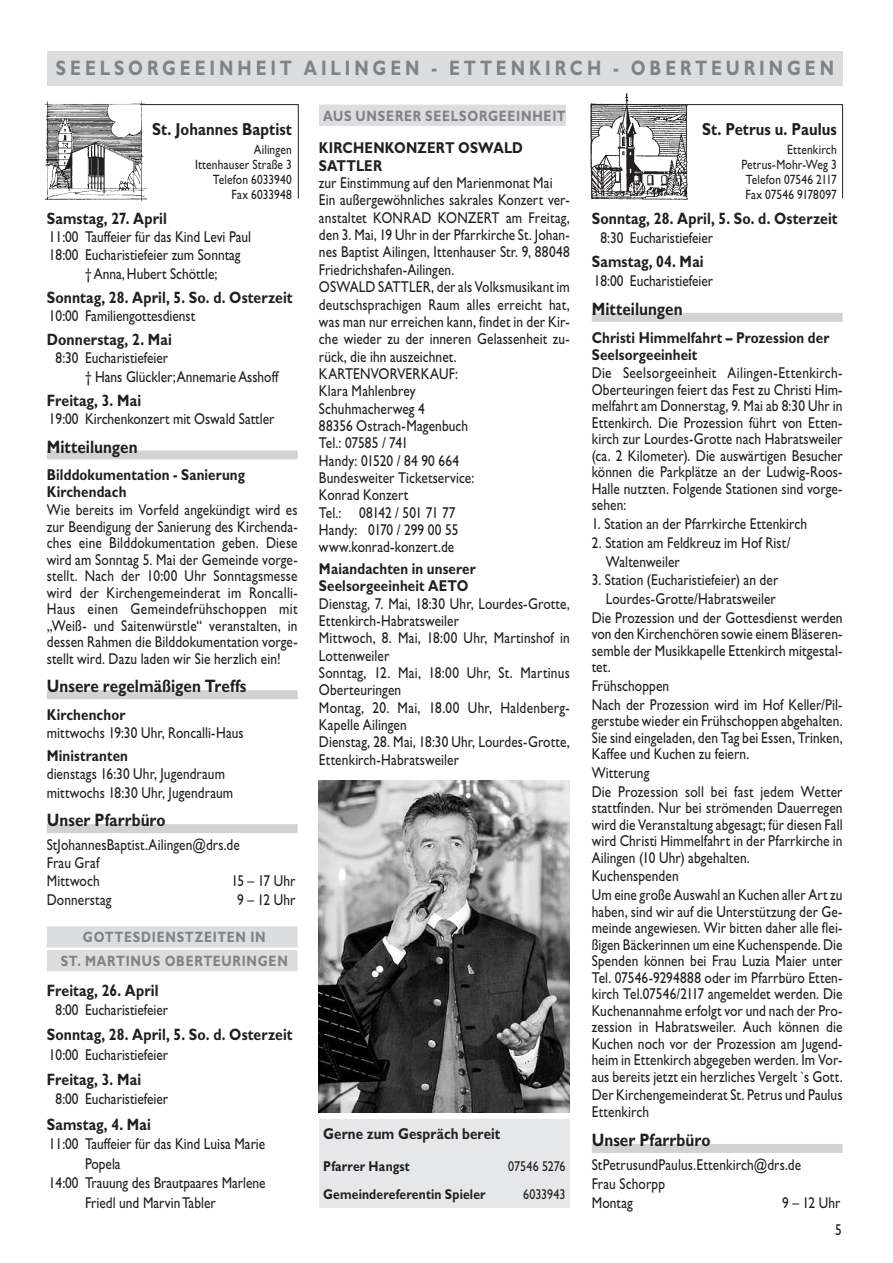
<style>
.page{position:relative;width:893px;height:1263px;background:#fff}
.page>*{position:absolute;margin:0;border:0;box-sizing:border-box;transform-origin:0 0}
.t1{font:700 21px "Gill Sans Std";letter-spacing:.23em;color:#808285;scale:.81 1}
.t2{font:700 18px "Gill Sans Std";letter-spacing:.005em;color:#231f20;scale:.85 1}
.t3{font:700 17.4px "Gill Sans Std";letter-spacing:.005em;color:#231f20;scale:.85 1}
.t4{font:700 16.5px "Gill Sans Std";letter-spacing:.01em;color:#231f20;scale:.85 1}
.t5{font:15.75px/16.5px "Gill Sans Std";letter-spacing:.005em;color:#231f20;scale:.85 1}
.t6{font:700 15.75px/16.5px "Gill Sans Std";letter-spacing:.01em;color:#231f20;scale:.85 1}
.t7{font:700 15px/23.7px "Gill Sans Std";letter-spacing:.06em;color:#808285;text-align:center;scale:.83 1}
.t8{font:700 14.25px "Gill Sans Std";letter-spacing:.015em;color:#231f20;scale:.85 1}
.t9{font:14.25px "Gill Sans Std";letter-spacing:-.005em;color:#231f20;scale:.85 1}
.t10{font:13.5px/15px "Gill Sans Std";letter-spacing:.015em;color:#231f20;text-align:right;scale:.85 1}
</style>
<div class="page">
<div style="left:47px;top:51px;width:796px;height:34px;background:#dcdddf"></div>
<div style="left:47px;top:450px;width:251px;height:9px;background:#d1d2d4"></div>
<div style="left:47px;top:690px;width:251px;height:9px;background:#d1d2d4"></div>
<div style="left:47px;top:824px;width:251px;height:9px;background:#d1d2d4"></div>
<hr style="left:592px;top:104px;width:251px;height:1px;background:#231f20">
<hr style="left:842px;top:104px;width:1px;height:94px;background:#231f20">
<img style="left:591px;top:93px;width:96px;height:107px">
<div style="left:592px;top:313px;width:251px;height:9px;background:#d1d2d4"></div>
<div style="left:592px;top:1144px;width:251px;height:9px;background:#d1d2d4"></div>
<div style="left:47px;top:926px;width:251px;height:21px;background:#dcdddf"></div>
<div style="left:47px;top:950px;width:251px;height:21px;background:#dcdddf"></div>
<hr style="left:298px;top:104px;width:1px;height:95px;background:#231f20">
<hr style="left:140px;top:104px;width:158px;height:1px;background:#231f20">
<img style="left:45px;top:101px;width:101px;height:100px">
<div style="left:319px;top:105px;width:247px;height:21px;background:#dcdddf"></div>
<div style="left:319px;top:1119px;width:251px;height:88px;background:#e6e7e9"></div>
<img style="left:319px;top:780px;width:251px;height:332px">
<h1 class="t1" style="left:56px;top:56px;width:962px">SEELSORGEEINHEIT AILINGEN - ETTENKIRCH - OBERTEURINGEN</h1>
<p class="t3" style="left:152px;top:119px;width:166px">St. Johannes Baptist</p>
<p class="t10" style="left:195px;top:142px;width:116px">Ailingen<br>Ittenhauser Straße 3<br>Telefon 6033940<br>Fax 6033948</p>
<p class="t4" style="left:47px;top:209px;width:143px">Samstag, 27. April</p>
<p class="t5" style="left:49px;top:229px;width:239px">11:00 Tauffeier für das Kind Levi Paul</p>
<p class="t5" style="left:49px;top:247px;width:227px">18:00 Eucharistiefeier zum Sonntag</p>
<p class="t5" style="left:85px;top:265px;width:157px">† Anna, Hubert Schöttle;</p>
<p class="t4" style="left:47px;top:287px;width:291px">Sonntag, 28. April, 5. So. d. Osterzeit</p>
<p class="t5" style="left:49px;top:307px;width:174px">10:00 Familiengottesdienst</p>
<p class="t4" style="left:47px;top:330px;width:149px">Donnerstag, 2. Mai</p>
<p class="t5" style="left:85px;top:349px;width:229px;line-height:18.3px;text-indent:-29px">8:30 Eucharistiefeier<br>† Hans Glückler; Annemarie Asshoff</p>
<p class="t4" style="left:47px;top:390px;width:113px">Freitag, 3. Mai</p>
<p class="t5" style="left:49px;top:410px;width:267px">19:00 Kirchenkonzert mit Oswald Sattler</p>
<p class="t2" style="left:47px;top:436px;width:108px">Mitteilungen</p>
<p class="t6" style="left:47px;top:467px;width:235px">Bilddokumentation - Sanierung<br>Kirchendach</p>
<p class="t5" style="left:47px;top:502px;width:297px;text-align:justify">Wie bereits im Vorfeld angekündigt wird es zur Beendigung der Sanierung des Kirchenda&shy;ches eine Bilddokumentation geben. Diese wird am Sonntag 5. Mai der Gemeinde vorge&shy;stellt. Nach der 10:00 Uhr Sonntagsmesse wird der Kirchengemeinderat im Roncalli-Haus einen Gemeindefrühschoppen mit „Weiß- und Saitenwürstle“ veranstalten, in dessen Rahmen die Bilddokumentation vorge&shy;stellt wird. Dazu laden wir Sie herzlich ein!</p>
<p class="t2" style="left:47px;top:676px;width:236px">Unsere regelmäßigen Treffs</p>
<p class="t6" style="left:47px;top:707px;width:94px">Kirchenchor</p>
<p class="t5" style="left:47px;top:725px;width:233px">mittwochs 19:30 Uhr, Roncalli-Haus</p>
<p class="t6" style="left:47px;top:747px;width:97px">Ministranten</p>
<p class="t5" style="left:47px;top:765px;width:221px;line-height:18.3px">dienstags 16:30 Uhr, Jugendraum mittwochs 18:30 Uhr, Jugendraum</p>
<p class="t2" style="left:47px;top:809px;width:141px">Unser Pfarrbüro</p>
<p class="t5" style="left:47px;top:835px;width:229px;line-height:18.3px">StJohannesBaptist.Ailingen@drs.de<br>Frau Graf<br>Mittwoch</p>
<p class="t5" style="left:231px;top:873px;width:77px">15 – 17 Uhr</p>
<p class="t5" style="left:47px;top:891px;width:78px">Donnerstag</p>
<p class="t5" style="left:237px;top:891px;width:70px">9 – 12 Uhr</p>
<p class="t7" style="left:61px;top:925px;width:275px">GOTTESDIENSTZEITEN IN<br>ST. MARTINUS OBERTEURINGEN</p>
<p class="t4" style="left:47px;top:980px;width:133px">Freitag, 26. April</p>
<p class="t5" style="left:56px;top:1002px;width:134px">8:00 Eucharistiefeier</p>
<p class="t4" style="left:47px;top:1025px;width:291px">Sonntag, 28. April, 5. So. d. Osterzeit</p>
<p class="t5" style="left:49px;top:1046px;width:142px">10:00 Eucharistiefeier</p>
<p class="t4" style="left:47px;top:1070px;width:113px">Freitag, 3. Mai</p>
<p class="t5" style="left:56px;top:1091px;width:134px">8:00 Eucharistiefeier</p>
<p class="t4" style="left:47px;top:1114px;width:124px">Samstag, 4. Mai</p>
<p class="t5" style="left:49px;top:1136px;width:256px">11:00 Tauffeier für das Kind Luisa Marie</p>
<p class="t5" style="left:85px;top:1155px;width:43px">Popela</p>
<p class="t5" style="left:49px;top:1174px;width:256px">14:00 Trauung des Brautpaares Marlene</p>
<p class="t5" style="left:85px;top:1194px;width:155px">Friedl und Marvin Tabler</p>
<p class="t7" style="left:323px;top:104px;width:294px">AUS UNSERER SEELSORGEEINHEIT</p>
<p class="t6" style="left:319px;top:139px;width:242px;line-height:17.4px">KIRCHENKONZERT OSWALD<br>SATTLER</p>
<p class="t5" style="left:319px;top:174px;width:297px;line-height:17.4px">zur Einstimmung auf den Marienmonat Mai<br>Ein außergewöhnliches sakrales Konzert ver&shy;anstaltet KONRAD KONZERT am Freitag, den 3. Mai, 19 Uhr in der Pfarrkirche St. Johan&shy;nes Baptist Ailingen, Ittenhauser Str. 9, 88048<br>Friedrichshafen-Ailingen.<br>OSWALD SATTLER, der als Volksmusikant im deutschsprachigen Raum alles erreicht hat, was man nur erreichen kann, findet in der Kir&shy;che wieder zu der inneren Gelassenheit zu&shy;rück, die ihn auszeichnet.<br>KARTENVORVERKAUF:<br>Klara Mahlenbrey<br>Schuhmacherweg 4<br>88356 Ostrach-Magenbuch<br>Tel.: 07585 / 741<br>Handy: 01520 / 84 90 664<br>Bundesweiter Ticketservice:<br>Konrad Konzert<br>Tel.: 08142 / 501 71 77<br>Handy: 0170 / 299 00 55 www.konrad-konzert.de</p>
<p class="t6" style="left:319px;top:560px;width:186px;line-height:17.4px">Maiandachten in unserer<br>Seelsorgeeinheit AETO</p>
<p class="t5" style="left:319px;top:595px;width:297px;line-height:17.4px">Dienstag, 7. Mai, 18:30 Uhr, Lourdes-Grotte,<br>Ettenkirch-Habratsweiler<br>Mittwoch, 8. Mai, 18:00 Uhr, Martinshof in<br>Lottenweiler<br>Sonntag, 12. Mai, 18:00 Uhr, St. Martinus<br>Oberteuringen<br>Montag, 20. Mai, 18.00 Uhr, Haldenberg-<br>Kapelle Ailingen<br>Dienstag, 28. Mai, 18:30 Uhr, Lourdes-Grotte,<br>Ettenkirch-Habratsweiler</p>
<p class="t6" style="left:323px;top:1125px;width:210px">Gerne zum Gespräch bereit</p>
<p class="t8" style="left:323px;top:1158px;width:103px">Pfarrer Hangst</p>
<p class="t9" style="left:508px;top:1158px;width:69px">07546 5276</p>
<p class="t8" style="left:323px;top:1186px;width:193px">Gemeindereferentin Spieler</p>
<p class="t9" style="left:523px;top:1186px;width:51px">6033943</p>
<p class="t3" style="left:702px;top:119px;width:160px">St. Petrus u. Paulus</p>
<p class="t10" style="left:741px;top:142px;width:114px">Ettenkirch<br>Petrus-Mohr-Weg 3<br>Telefon 07546 2117<br>Fax 07546 9178097</p>
<p class="t4" style="left:592px;top:209px;width:291px">Sonntag, 28. April, 5. So. d. Osterzeit</p>
<p class="t5" style="left:601px;top:229px;width:134px">8:30 Eucharistiefeier</p>
<p class="t4" style="left:592px;top:252px;width:133px">Samstag, 04. Mai</p>
<p class="t5" style="left:594px;top:272px;width:142px">18:00 Eucharistiefeier</p>
<p class="t2" style="left:592px;top:298px;width:108px">Mitteilungen</p>
<p class="t6" style="left:592px;top:330px;width:281px">Christi Himmelfahrt – Prozession der<br>Seelsorgeeinheit</p>
<p class="t5" style="left:592px;top:365px;width:297px;text-align:justify">Die Seelsorgeeinheit Ailingen-Ettenkirch-Oberteuringen feiert das Fest zu Christi Him&shy;melfahrt am Donnerstag, 9. Mai ab 8:30 Uhr in Ettenkirch. Die Prozession führt von Etten&shy;kirch zur Lourdes-Grotte nach Habratsweiler (ca. 2 Kilometer). Die auswärtigen Besucher können die Parkplätze an der Ludwig-Roos-Halle nutzten. Folgende Stationen sind vorge&shy;sehen:</p>
<p class="t5" style="left:592px;top:516px;width:255px">1. Station an der Pfarrkirche Ettenkirch</p>
<p class="t5" style="left:606px;top:533px;width:219px;line-height:18.8px;text-indent:-14px">2. Station am Feldkreuz im Hof Rist/<br>Waltenweiler</p>
<p class="t5" style="left:592px;top:572px;width:221px">3. Station (Eucharistiefeier) an der</p>
<p class="t5" style="left:606px;top:591px;width:202px">Lourdes-Grotte/Habratsweiler</p>
<p class="t5" style="left:592px;top:609px;width:297px">Die Prozession und der Gottesdienst werden</p>
<p class="t5" style="left:592px;top:626px;width:297px;text-align:justify">von den Kirchenchören sowie einem Bläseren&shy;semble der Musikkapelle Ettenkirch mitgestal&shy;tet.</p>
<p class="t5" style="left:592px;top:676px;width:297px;line-height:18.8px">Frühschoppen<br>Nach der Prozession wird im Hof Keller/Pil-</p>
<p class="t5" style="left:592px;top:713px;width:297px;text-align:justify">gerstube wieder ein Frühschoppen abgehalten.<br>Sie sind eingeladen, den Tag bei Essen, Trinken, Kaffee und Kuchen zu feiern.</p>
<p class="t5" style="left:592px;top:763px;width:297px;line-height:18.8px">Witterung<br>Die Prozession soll bei fast jedem Wetter</p>
<p class="t5" style="left:592px;top:800px;width:297px;text-align:justify">stattfinden. Nur bei strömenden Dauerregen wird die Veranstaltung abgesagt; für diesen Fall wird Christi Himmelfahrt in der Pfarrkirche in Ailingen (10 Uhr) abgehalten.</p>
<p class="t5" style="left:592px;top:867px;width:297px;line-height:18.8px">Kuchenspenden<br>Um eine große Auswahl an Kuchen aller Art zu</p>
<p class="t5" style="left:592px;top:903px;width:297px;text-align:justify">haben, sind wir auf die Unterstützung der Ge&shy;meinde angewiesen. Wir bitten daher alle flei&shy;ßigen Bäckerinnen um eine Kuchenspende. Die Spenden können bei Frau Luzia Maier unter Tel. 07546-9294888 oder im Pfarrbüro Etten&shy;kirch Tel.07546/2117 angemeldet werden. Die Kuchenannahme erfolgt vor und nach der Pro&shy;zession in Habratsweiler. Auch können die Kuchen noch vor der Prozession am Jugend&shy;heim in Ettenkirch abgegeben werden. Im Vor&shy;aus bereits jetzt ein herzliches Vergelt `s Gott.</p>
<p class="t5" style="left:592px;top:1087px;width:297px">Der Kirchengemeinderat St. Petrus und Paulus<br>Ettenkirch</p>
<p class="t2" style="left:592px;top:1129px;width:141px">Unser Pfarrbüro</p>
<p class="t5" style="left:592px;top:1155px;width:248px;line-height:18.8px">StPetrusundPaulus.Ettenkirch@drs.de<br>Frau Schorpp<br>Montag</p>
<p class="t5" style="left:782px;top:1194px;width:70px">9 – 12 Uhr</p>
<p class="t5" style="left:835px;top:1222px;width:9px">5</p>
</div>
